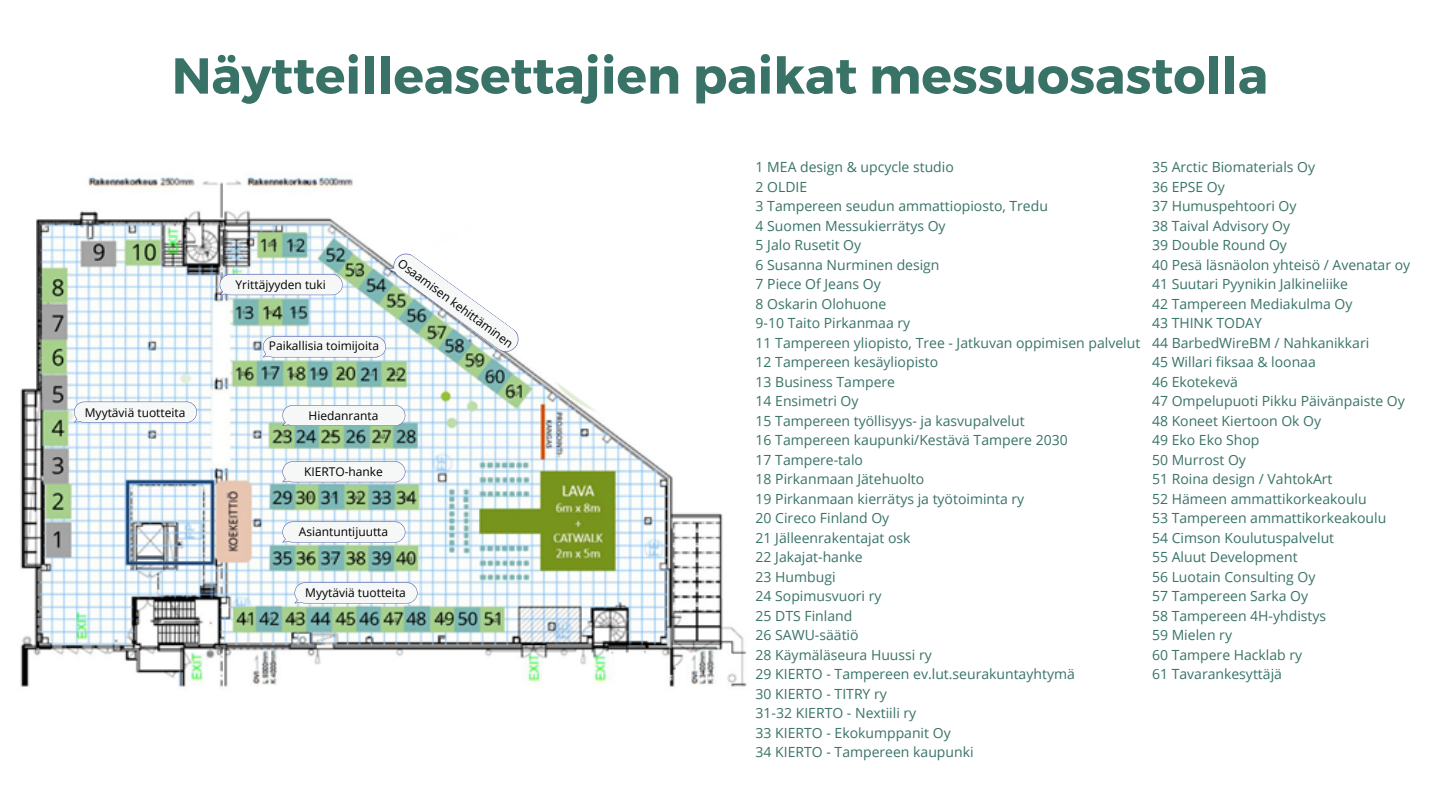
<style>
.page{position:relative;width:1440px;height:810px;background:#fff}
.page>*{position:absolute;margin:0;border:0;box-sizing:border-box;transform-origin:0 0}
.t1{font:700 50.5px "Montserrat";color:#397368}
.t2{font:14px "Open Sans";color:#397368}
.t3{font:12px "Open Sans";color:#000}
</style>
<div class="page">
<img style="left:20px;top:174px;width:727px;height:513px">
<svg style="left:282px;top:461px;width:123px;height:21px"></svg>
<svg style="left:282px;top:405px;width:123px;height:21px"></svg>
<svg style="left:219px;top:248px;width:305px;height:109px"></svg>
<svg style="left:282px;top:522px;width:123px;height:21px"></svg>
<svg style="left:294px;top:582px;width:123px;height:21px"></svg>
<svg style="left:73px;top:402px;width:124px;height:21px"></svg>
<p class="t1" style="left:172px;top:43px;width:1098px">Näytteilleasettajien paikat messuosastolla</p>
<p class="t3" style="left:85px;top:404px;width:102px">Myytäviä tuotteita</p>
<p class="t3" style="left:236px;top:276px;width:92px">Yrittäjyyden tuki</p>
<p class="t3" style="left:269px;top:337px;width:112px">Paikallisia toimijoita</p>
<p class="t3" style="left:405px;top:254px;width:141px;rotate:37deg">Osaamisen kehittäminen</p>
<p class="t3" style="left:309px;top:407px;width:71px">Hiedanranta</p>
<p class="t3" style="left:304px;top:463px;width:81px">KIERTO-hanke</p>
<p class="t3" style="left:299px;top:524px;width:91px">Asiantuntijuutta</p>
<p class="t3" style="left:305px;top:585px;width:102px">Myytäviä tuotteita</p>
<p class="t2" style="left:756px;top:157px;width:200px">1 MEA design &amp; upcycle studio</p>
<p class="t2" style="left:756px;top:177px;width:53px">2 OLDIE</p>
<p class="t2" style="left:756px;top:196px;width:294px">3 Tampereen seudun ammattiopiosto, Tredu</p>
<p class="t2" style="left:756px;top:216px;width:192px">4 Suomen Messukierrätys Oy</p>
<p class="t2" style="left:756px;top:235px;width:107px">5 Jalo Rusetit Oy</p>
<p class="t2" style="left:756px;top:255px;width:185px">6 Susanna Nurminen design</p>
<p class="t2" style="left:756px;top:274px;width:127px">7 Piece Of Jeans Oy</p>
<p class="t2" style="left:756px;top:294px;width:132px">8 Oskarin Olohuone</p>
<p class="t2" style="left:756px;top:313px;width:156px">9-10 Taito Pirkanmaa ry</p>
<p class="t2" style="left:756px;top:333px;width:386px">11 Tampereen yliopisto, Tree - Jatkuvan oppimisen palvelut</p>
<p class="t2" style="left:756px;top:352px;width:184px">12 Tampereen kesäyliopisto</p>
<p class="t2" style="left:756px;top:372px;width:141px">13 Business Tampere</p>
<p class="t2" style="left:756px;top:391px;width:104px">14 Ensimetri Oy</p>
<p class="t2" style="left:756px;top:411px;width:271px">15 Tampereen työllisyys- ja kasvupalvelut</p>
<p class="t2" style="left:756px;top:430px;width:314px">16 Tampereen kaupunki/Kestävä Tampere 2030</p>
<p class="t2" style="left:756px;top:450px;width:109px">17 Tampere-talo</p>
<p class="t2" style="left:756px;top:469px;width:170px">18 Pirkanmaan Jätehuolto</p>
<p class="t2" style="left:756px;top:489px;width:270px">19 Pirkanmaan kierrätys ja työtoiminta ry</p>
<p class="t2" style="left:756px;top:508px;width:135px">20 Cireco Finland Oy</p>
<p class="t2" style="left:756px;top:528px;width:156px">21 Jälleenrakentajat osk</p>
<p class="t2" style="left:756px;top:547px;width:109px">22 Jakajat-hanke</p>
<p class="t2" style="left:756px;top:567px;width:81px">23 Humbugi</p>
<p class="t2" style="left:756px;top:586px;width:127px">24 Sopimusvuori ry</p>
<p class="t2" style="left:756px;top:606px;width:98px">25 DTS Finland</p>
<p class="t2" style="left:756px;top:625px;width:104px">26 SAWU-säätiö</p>
<p class="t2" style="left:756px;top:645px;width:178px">28 Käymäläseura Huussi ry</p>
<p class="t2" style="left:756px;top:664px;width:321px">29 KIERTO - Tampereen ev.lut.seurakuntayhtymä</p>
<p class="t2" style="left:756px;top:684px;width:133px">30 KIERTO - TITRY ry</p>
<p class="t2" style="left:756px;top:703px;width:162px">31-32 KIERTO - Nextiili ry</p>
<p class="t2" style="left:756px;top:723px;width:197px">33 KIERTO - Ekokumppanit Oy</p>
<p class="t2" style="left:756px;top:742px;width:219px">34 KIERTO - Tampereen kaupunki</p>
<p class="t2" style="left:1152px;top:157px;width:165px">35 Arctic Biomaterials Oy</p>
<p class="t2" style="left:1152px;top:177px;width:74px">36 EPSE Oy</p>
<p class="t2" style="left:1152px;top:196px;width:146px">37 Humuspehtoori Oy</p>
<p class="t2" style="left:1152px;top:216px;width:140px">38 Taival Advisory Oy</p>
<p class="t2" style="left:1152px;top:235px;width:136px">39 Double Round Oy</p>
<p class="t2" style="left:1152px;top:255px;width:260px">40 Pesä läsnäolon yhteisö / Avenatar oy</p>
<p class="t2" style="left:1152px;top:274px;width:198px">41 Suutari Pyynikin Jalkineliike</p>
<p class="t2" style="left:1152px;top:294px;width:202px">42 Tampereen Mediakulma Oy</p>
<p class="t2" style="left:1152px;top:313px;width:111px">43 THINK TODAY</p>
<p class="t2" style="left:1152px;top:333px;width:219px">44 BarbedWireBM / Nahkanikkari</p>
<p class="t2" style="left:1152px;top:352px;width:165px">45 Willari fiksaa &amp; loonaa</p>
<p class="t2" style="left:1152px;top:372px;width:87px">46 Ekotekevä</p>
<p class="t2" style="left:1152px;top:391px;width:254px">47 Ompelupuoti Pikku Päivänpaiste Oy</p>
<p class="t2" style="left:1152px;top:411px;width:171px">48 Koneet Kiertoon Ok Oy</p>
<p class="t2" style="left:1152px;top:430px;width:109px">49 Eko Eko Shop</p>
<p class="t2" style="left:1152px;top:450px;width:95px">50 Murrost Oy</p>
<p class="t2" style="left:1152px;top:469px;width:182px">51 Roina design / VahtokArt</p>
<p class="t2" style="left:1152px;top:489px;width:216px">52 Hämeen ammattikorkeakoulu</p>
<p class="t2" style="left:1152px;top:508px;width:236px">53 Tampereen ammattikorkeakoulu</p>
<p class="t2" style="left:1152px;top:528px;width:184px">54 Cimson Koulutuspalvelut</p>
<p class="t2" style="left:1152px;top:547px;width:147px">55 Aluut Development</p>
<p class="t2" style="left:1152px;top:567px;width:165px">56 Luotain Consulting Oy</p>
<p class="t2" style="left:1152px;top:586px;width:158px">57 Tampereen Sarka Oy</p>
<p class="t2" style="left:1152px;top:606px;width:176px">58 Tampereen 4H-yhdistys</p>
<p class="t2" style="left:1152px;top:625px;width:82px">59 Mielen ry</p>
<p class="t2" style="left:1152px;top:645px;width:152px">60 Tampere Hacklab ry</p>
<p class="t2" style="left:1152px;top:664px;width:131px">61 Tavarankesyttäjä</p>
</div>
